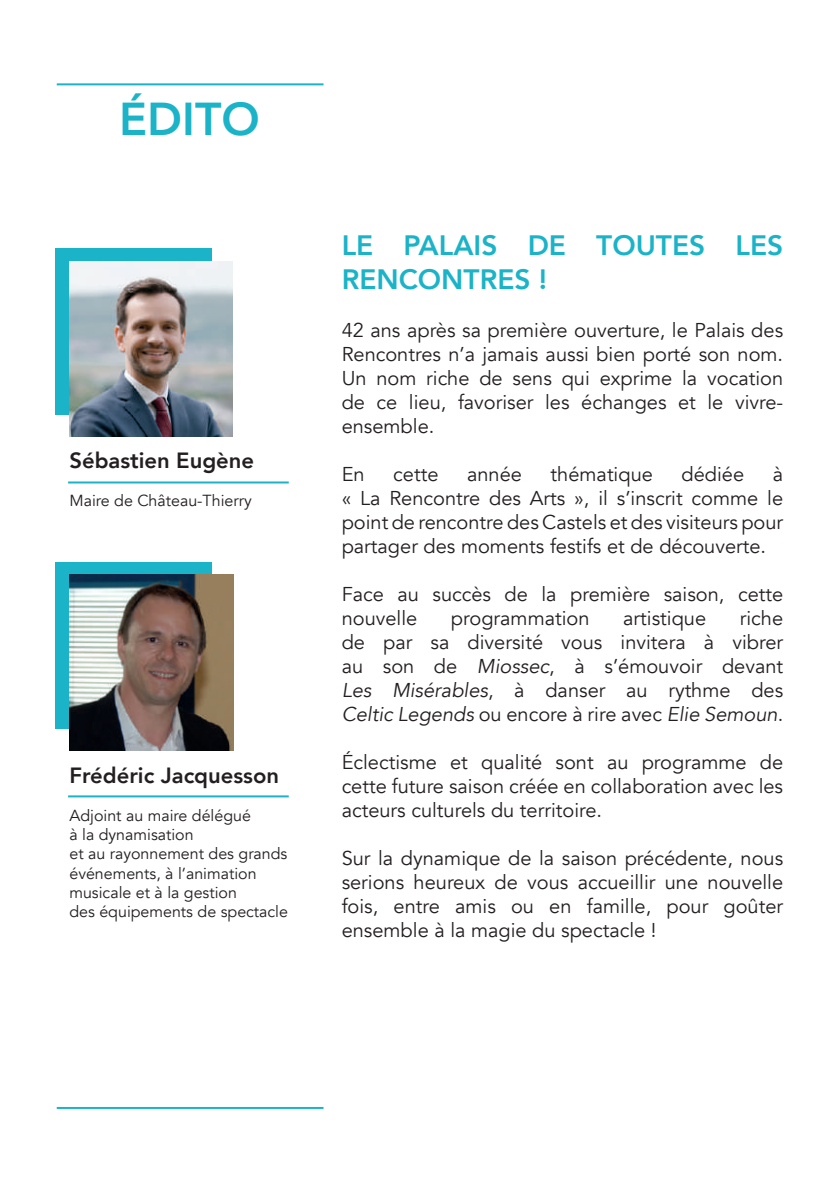
<style>
.page{position:relative;width:840px;height:1191px;background:#fff}
.page>*{position:absolute;margin:0;border:0;box-sizing:border-box;transform-origin:0 0}
.t1{font:800 46px "Avenir";color:#1bb3c7}
.t2{font:800 28px/33.6px "Avenir";color:#1bb3c7}
.t3{font:800 22px "Avenir";color:#231f20}
.t4{font:20px/24px "Avenir";color:#231f20;text-align:justify}
.t5{font:16px/19.2px "Avenir";color:#231f20}
.s1{font-style:italic}
</style>
<div class="page">
<div style="left:56px;top:248px;width:156px;height:167px;background:#1bb3c7"></div>
<div style="left:56px;top:562px;width:156px;height:166px;background:#1bb3c7"></div>
<hr style="left:57px;top:83px;width:266px;height:2px;background:#1bb3c7">
<hr style="left:68px;top:481px;width:220px;height:2px;background:#1bb3c7">
<hr style="left:68px;top:795px;width:220px;height:2px;background:#1bb3c7">
<hr style="left:57px;top:1107px;width:266px;height:2px;background:#1bb3c7">
<img style="left:69px;top:262px;width:164px;height:175px">
<img style="left:69px;top:575px;width:164px;height:175px">
<h1 class="t1" style="left:119px;top:83px;width:142px">ÉDITO</h1>
<p class="t3" style="left:69px;top:443px;width:186px">Sébastien Eugène</p>
<p class="t5" style="left:69px;top:491px;width:184px">Maire de Château-Thierry</p>
<p class="t3" style="left:69px;top:758px;width:211px">Frédéric Jacquesson</p>
<p class="t5" style="left:69px;top:806px;width:220px">Adjoint au maire délégué<br>à la dynamisation<br>et au rayonnement des grands événements, à l’animation musicale et à la gestion<br>des équipements de spectacle</p>
<h2 class="t2" style="left:341px;top:229px;width:443px">LE PALAIS DE TOUTES LES<br>RENCONTRES !</h2>
<p class="t4" style="left:341px;top:318px;width:443px">42 ans après sa première ouverture, le Palais des Rencontres n’a jamais aussi bien porté son nom.<br>Un nom riche de sens qui exprime la vocation de ce lieu, favoriser les échanges et le vivre&shy;ensemble.</p>
<p class="t4" style="left:341px;top:462px;width:24px">En</p>
<p class="t4" style="left:393px;top:462px;width:47px">cette</p>
<p class="t4" style="left:467px;top:462px;width:56px">année</p>
<p class="t4" style="left:550px;top:462px;width:104px">thématique</p>
<p class="t4" style="left:681px;top:462px;width:64px">dédiée</p>
<p class="t4" style="left:341px;top:462px;width:443px;text-indent:431px">à « La Rencontre des Arts », il s’inscrit comme le point de rencontre des Castels et des visiteurs pour partager des moments festifs et de découverte.</p>
<p class="t4" style="left:341px;top:582px;width:443px">Face au succès de la première saison, cette nouvelle</p>
<p class="t4" style="left:341px;top:606px;width:443px;text-indent:398px">riche de par sa diversité vous invitera à vibrer au son de <span class="s1">Miossec</span>, à s’émouvoir devant <span class="s1">Les Misérables</span>, à danser au rythme des <span class="s1">Celtic Legends</span> ou encore à rire avec <span class="s1">Elie Semoun</span>.</p>
<p class="t4" style="left:341px;top:750px;width:443px">Éclectisme et qualité sont au programme de cette future saison créée en collaboration avec les acteurs culturels du territoire.</p>
<p class="t4" style="left:341px;top:846px;width:443px">Sur la dynamique de la saison précédente, nous serions heureux de vous accueillir une nouvelle fois, entre amis ou en famille, pour goûter ensemble à la magie du spectacle !</p>
<p class="t4" style="left:450px;top:606px;width:140px">programmation</p>
<p class="t4" style="left:623px;top:606px;width:84px">artistique</p>
</div>
